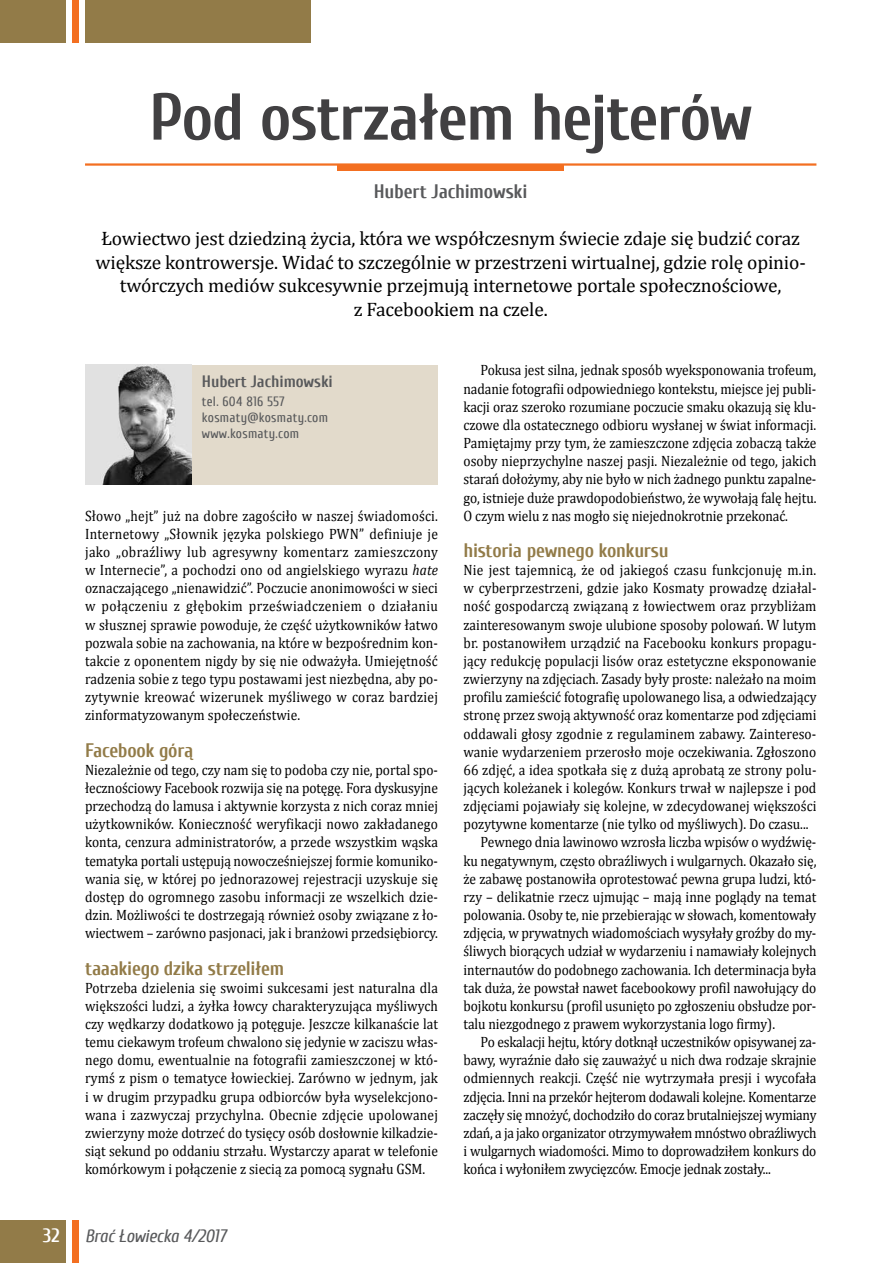
<style>
.page{position:relative;width:893px;height:1263px;background:#fff}
.page>*{position:absolute;margin:0;border:0;box-sizing:border-box;transform-origin:0 0}
.t1{font:700 66px "Cuprum";letter-spacing:-.02em;color:#414042}
.t2{font:19.5px/23.4px "Cambria";letter-spacing:-.01em;color:#000;text-align:center}
.t3{font:700 19.5px "Cuprum";letter-spacing:-.015em;color:#927b48}
.t4{font:700 19.5px "Cuprum";letter-spacing:-.01em;color:#58595b}
.t5{font:700 19.5px "Cuprum";color:#fff}
.t6{font:italic 18px "Cuprum";letter-spacing:-.01em;color:#58595b}
.t7{font:700 16.5px "Cuprum";letter-spacing:-.005em;color:#58595b}
.t8{font:15px/18.1px "Cambria";letter-spacing:-.005em;color:#000;text-align:justify;scale:.9 1}
.t9{font:15px "Cambria";letter-spacing:.015em;color:#000;scale:.9 1}
.t10{font:13.5px/16.2px "Cuprum";letter-spacing:.02em;color:#58595b}
.s1{font-style:italic}
</style>
<div class="page">
<div style="left:72px;top:0;width:7px;height:43px;background:#f36f21"></div>
<div style="left:72px;top:1220px;width:7px;height:43px;background:#f36f21"></div>
<div style="left:0;top:1220px;width:66px;height:43px;background:#927b48"></div>
<div style="left:0;top:0;width:66px;height:43px;background:#927b48"></div>
<div style="left:85px;top:0;width:225px;height:43px;background:#927b48"></div>
<hr style="left:85px;top:163px;width:731px;height:3px;background:#f36f21">
<div style="left:337px;top:165px;width:227px;height:6px;background:#f36f21"></div>
<div style="left:85px;top:365px;width:353px;height:119px;background:#e2dacb"></div>
<img style="left:85px;top:365px;width:106px;height:119px">
<h1 class="t1" style="left:149px;top:81px;width:605px">Pod ostrzałem hejterów</h1>
<h2 class="t4" style="left:374px;top:180px;width:155px">Hubert Jachimowski</h2>
<p class="t2" style="left:96px;top:227px;width:712px">Łowiectwo jest dziedziną życia, która we współczesnym świecie zdaje się budzić coraz większe kontrowersje. Widać to szczególnie w przestrzeni wirtualnej, gdzie rolę opinio&shy;twórczych mediów sukcesywnie przejmują internetowe portale społecznościowe,<br>z Facebookiem na czele.</p>
<p class="t7" style="left:202px;top:372px;width:132px">Hubert Jachimowski</p>
<p class="t10" style="left:202px;top:393px;width:128px">tel. 604 816 557 kosmaty@kosmaty.com www.kosmaty.com</p>
<p class="t8" style="left:85px;top:507px;width:394px">Słowo „hejt” już na dobre zagościło w naszej świadomości.<br>Internetowy „Słownik języka polskiego PWN” definiuje je jako „obraźliwy lub agresywny komentarz zamieszczony w Internecie”, a pochodzi ono od angielskiego wyrazu <span class="s1">hate </span>oznaczającego „nienawidzić”. Poczucie anonimowości w sieci w połączeniu z głębokim przeświadczeniem o działaniu w słusznej sprawie powoduje, że część użytkowników łatwo pozwala sobie na zachowania, na które w bezpośrednim kon&shy;takcie z oponentem nigdy by się nie odważyła. Umiejętność radzenia sobie z tego typu postawami jest niezbędna, aby po&shy;zytywnie kreować wizerunek myśliwego w coraz bardziej zinformatyzowanym społeczeństwie.</p>
<h2 class="t3" style="left:85px;top:739px;width:110px">Facebook górą</h2>
<p class="t8" style="left:85px;top:761px;width:394px">Niezależnie od tego, czy nam się to podoba czy nie, portal spo&shy;łecznościowy Facebook rozwija się na potęgę. Fora dyskusyjne przechodzą do lamusa i aktywnie korzysta z nich coraz mniej użytkowników. Konieczność weryfikacji nowo zakładanego konta, cenzura administratorów, a przede wszystkim wąska tematyka portali ustępują nowocześniejszej formie komuniko&shy;wania się, w której po jednorazowej rejestracji uzyskuje się dostęp do ogromnego zasobu informacji ze wszelkich dzie&shy;dzin. Możliwości te dostrzegają również osoby związane z ło&shy;wiectwem – zarówno pasjonaci, jak i branżowi przedsiębiorcy.</p>
<h2 class="t3" style="left:85px;top:957px;width:201px">taaakiego dzika strzeliłem</h2>
<p class="t8" style="left:85px;top:978px;width:394px">Potrzeba dzielenia się swoimi sukcesami jest naturalna dla większości ludzi, a żyłka łowcy charakteryzująca myśliwych czy wędkarzy dodatkowo ją potęguje. Jeszcze kilkanaście lat temu ciekawym trofeum chwalono się jedynie w zaciszu włas&shy;nego domu, ewentualnie na fotografii zamieszczonej w któ&shy;rymś z pism o tematyce łowieckiej. Zarówno w jednym, jak i w drugim przypadku grupa odbiorców była wyselekcjono&shy;wana i zazwyczaj przychylna. Obecnie zdjęcie upolowanej zwierzyny może dotrzeć do tysięcy osób dosłownie kilkadzie&shy;siąt sekund po oddaniu strzału. Wystarczy aparat w telefonie komórkowym i połączenie z siecią za pomocą sygnału GSM.</p>
<h2 class="t5" style="left:43px;top:1225px;width:18px">32</h2>
<p class="t6" style="left:85px;top:1226px;width:143px">Brać Łowiecka 4/2017</p>
<p class="t8" style="left:463px;top:361px;width:394px;text-indent:17px">Pokusa jest silna, jednak sposób wyeksponowania trofeum, nadanie fotografii odpowiedniego kontekstu, miejsce jej publi&shy;kacji oraz szeroko rozumiane poczucie smaku okazują się klu&shy;czowe dla ostatecznego odbioru wysłanej w świat informacji.<br>Pamiętajmy przy tym, że zamieszczone zdjęcia zobaczą także osoby nieprzychylne naszej pasji. Niezależnie od tego, jakich starań dołożymy, aby nie było w nich żadnego punktu zapalne&shy;go, istnieje duże prawdopodobieństwo, że wywołają falę hejtu.<br>O czym wielu z nas mogło się niejednokrotnie przekonać.</p>
<h2 class="t3" style="left:463px;top:539px;width:207px">historia pewnego konkursu</h2>
<p class="t9" style="left:463px;top:561px;width:393px">Nie jest tajemnicą, że od jakiegoś czasu funkcjonuję m.in.</p>
<p class="t9" style="left:463px;top:579px;width:394px">w cyberprzestrzeni, gdzie jako Kosmaty prowadzę działal-</p>
<p class="t8" style="left:463px;top:597px;width:394px">ność gospodarczą związaną z łowiectwem oraz przybliżam</p>
<p class="t8" style="left:463px;top:615px;width:394px">zainteresowanym swoje ulubione sposoby polowań. W lutym</p>
<p class="t8" style="left:463px;top:634px;width:394px">br. postanowiłem urządzić na Facebooku konkurs propagu-</p>
<p class="t8" style="left:463px;top:652px;width:394px">jący redukcję populacji lisów oraz estetyczne eksponowanie</p>
<p class="t8" style="left:463px;top:670px;width:394px">zwierzyny na zdjęciach. Zasady były proste: należało na moim</p>
<p class="t8" style="left:463px;top:688px;width:394px">profilu zamieścić fotografię upolowanego lisa, a odwiedzający</p>
<p class="t8" style="left:463px;top:706px;width:394px">stronę przez swoją aktywność oraz komentarze pod zdjęciami</p>
<p class="t8" style="left:463px;top:724px;width:394px">oddawali głosy zgodnie z regulaminem zabawy. Zaintereso-</p>
<p class="t8" style="left:463px;top:742px;width:394px">wanie wydarzeniem przerosło moje oczekiwania. Zgłoszono</p>
<p class="t8" style="left:463px;top:761px;width:394px">66 zdjęć, a idea spotkała się z dużą aprobatą ze strony polu-</p>
<p class="t8" style="left:463px;top:779px;width:394px">jących koleżanek i kolegów. Konkurs trwał w najlepsze i pod</p>
<p class="t8" style="left:463px;top:797px;width:394px">zdjęciami pojawiały się kolejne, w zdecydowanej większości</p>
<p class="t8" style="left:463px;top:815px;width:385px">pozytywne komentarze (nie tylko od myśliwych). Do czasu...</p>
<p class="t8" style="left:480px;top:833px;width:375px">Pewnego dnia lawinowo wzrosła liczba wpisów o wydźwię-</p>
<p class="t8" style="left:463px;top:851px;width:394px">ku negatywnym, często obraźliwych i wulgarnych. Okazało się,</p>
<p class="t8" style="left:463px;top:870px;width:394px">że zabawę postanowiła oprotestować pewna grupa ludzi, któ-</p>
<p class="t8" style="left:463px;top:888px;width:393px">rzy – delikatnie rzecz ujmując – mają inne poglądy na temat</p>
<p class="t8" style="left:463px;top:906px;width:394px">polowania. Osoby te, nie przebierając w słowach, komentowały</p>
<p class="t8" style="left:463px;top:924px;width:394px">zdjęcia, w prywatnych wiadomościach wysyłały groźby do my-</p>
<p class="t8" style="left:463px;top:942px;width:394px">śliwych biorących udział w wydarzeniu i namawiały kolejnych</p>
<p class="t8" style="left:463px;top:960px;width:394px">internautów do podobnego zachowania. Ich determinacja była</p>
<p class="t8" style="left:463px;top:978px;width:394px">tak duża, że powstał nawet facebookowy profil nawołujący do</p>
<p class="t8" style="left:463px;top:997px;width:394px">bojkotu konkursu (profil usunięto po zgłoszeniu obsłudze por-</p>
<p class="t8" style="left:463px;top:1015px;width:348px">talu niezgodnego z prawem wykorzystania logo firmy).</p>
<p class="t8" style="left:480px;top:1033px;width:375px">Po eskalacji hejtu, który dotknął uczestników opisywanej za-</p>
<p class="t8" style="left:463px;top:1051px;width:394px">bawy, wyraźnie dało się zauważyć u nich dwa rodzaje skrajnie</p>
<p class="t8" style="left:463px;top:1069px;width:394px">odmiennych reakcji. Część nie wytrzymała presji i wycofała</p>
<p class="t8" style="left:463px;top:1087px;width:394px">zdjęcia. Inni na przekór hejterom dodawali kolejne. Komentarze</p>
<p class="t8" style="left:463px;top:1105px;width:394px">zaczęły się mnożyć, dochodziło do coraz brutalniejszej wymiany</p>
<p class="t8" style="left:463px;top:1124px;width:394px">zdań, a ja jako organizator otrzymywałem mnóstwo obraźliwych</p>
<p class="t8" style="left:463px;top:1142px;width:394px">i wulgarnych wiadomości. Mimo to doprowadziłem konkurs do</p>
<p class="t8" style="left:463px;top:1160px;width:343px">końca i wyłoniłem zwycięzców. Emocje jednak zostały...</p>
</div>
